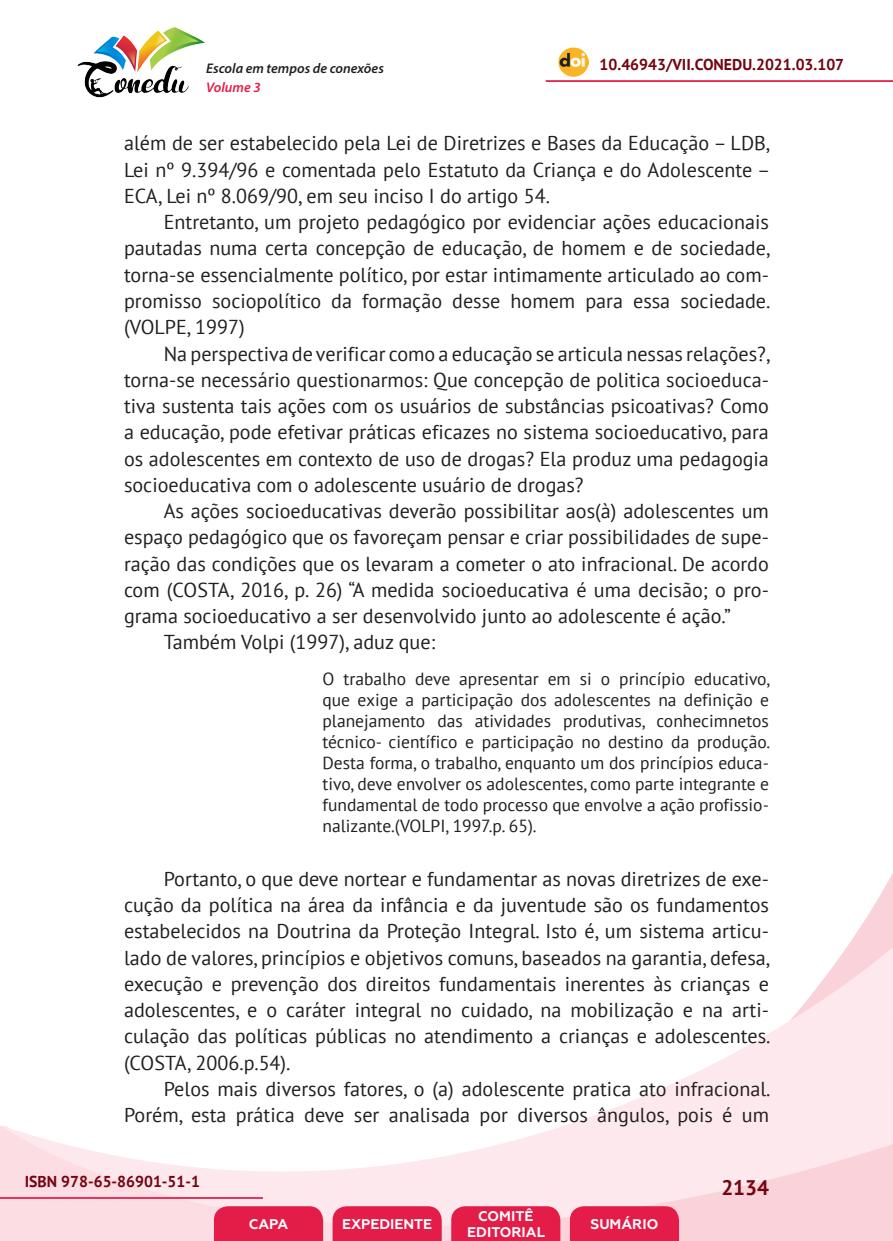
<style>
.page{position:relative;width:893px;height:1241px;background:#fff}
.page>*{position:absolute;margin:0;border:0;box-sizing:border-box;transform-origin:0 0}
.t1{font:700 21px "PT Sans";color:#740410}
._8_CORPO{font:20.12px/26.2px "PT Sans";color:#231f20;text-align:justify}
._12_CITACAO{font:17.5px/21px "PT Sans";color:#231f20;text-align:justify}
.t2{font:700 15.75px "PT Sans";color:#740410}
.t3{font:700 14px/16.8px "Geometria";color:#fff;text-align:center}
.t4{font:italic 600 14px "Myriad Pro";color:#231f20}
.t5{font:italic 600 14px "Myriad Pro";color:#e41c48}
</style>
<div class="page">
<svg style="left:848px;top:873px;width:45px;height:73px"></svg>
<svg style="left:0;top:946px;width:893px;height:294px"></svg>
<hr style="left:0;top:1196px;width:263px;height:2px;background:#e41c48">
<hr style="left:546px;top:80px;width:347px;height:2px;background:#e41c48">
<img style="left:559px;top:47px;width:30px;height:30px">
<img style="left:77px;top:27px;width:128px;height:71px">
<svg style="left:214px;top:1205px;width:109px;height:35px;background:#e52751"></svg>
<svg style="left:333px;top:1205px;width:109px;height:35px;background:#e52751"></svg>
<svg style="left:451px;top:1205px;width:109px;height:35px;background:#e52751"></svg>
<svg style="left:570px;top:1205px;width:109px;height:35px;background:#e52650"></svg>
<p class="t4" style="left:206px;top:59px;width:179px">Escola em tempos de conexões</p>
<p class="t2" style="left:600px;top:54px;width:246px">10.46943/VII.CONEDU.2021.03.107</p>
<p class="t5" style="left:206px;top:78px;width:56px">Volume 3</p>
<p class="_8_CORPO" style="left:124px;top:130px;width:648px">além de ser estabelecido pela Lei de Diretrizes e Bases da Educação – LDB, Lei nº 9.394/96 e comentada pelo Estatuto da Criança e do Adolescente – ECA, Lei nº 8.069/90, em seu inciso I do artigo 54.</p>
<p class="_8_CORPO" style="left:124px;top:208px;width:648px;text-indent:40px">Entretanto, um projeto pedagógico por evidenciar ações educacionais pautadas numa certa concepção de educação, de homem e de sociedade, torna-se essencialmente político, por estar intimamente articulado ao com&shy;promisso sociopolítico da formação desse homem para essa sociedade. (VOLPE, 1997)</p>
<p class="_8_CORPO" style="left:124px;top:340px;width:648px;text-indent:40px">Na perspectiva de verificar como a educação se articula nessas relações?, torna-se necessário questionarmos: Que concepção de politica socioeduca&shy;tiva sustenta tais ações com os usuários de substâncias psicoativas? Como a educação, pode efetivar práticas eficazes no sistema socioeducativo, para os adolescentes em contexto de uso de drogas? Ela produz uma pedagogia socioeducativa com o adolescente usuário de drogas?</p>
<p class="_8_CORPO" style="left:124px;top:497px;width:646px;text-indent:40px">As ações socioeducativas deverão possibilitar aos(à) adolescentes um espaço pedagógico que os favoreçam pensar e criar possibilidades de supe&shy;ração das condições que os levaram a cometer o ato infracional. De acordo com (COSTA, 2016, p. 26) “A medida socioeducativa é uma decisão; o pro&shy;grama socioeducativo a ser desenvolvido junto ao adolescente é ação.”</p>
<p class="_8_CORPO" style="left:164px;top:628px;width:273px">Também Volpi (1997), aduz que:</p>
<p class="_12_CITACAO" style="left:322px;top:668px;width:449px">O trabalho deve apresentar em si o princípio educativo, que exige a participação dos adolescentes na definição e planejamento das atividades produtivas, conhecimnetos técnico- científico e participação no destino da produção.<br>Desta forma, o trabalho, enquanto um dos princípios educa&shy;tivo, deve envolver os adolescentes, como parte integrante e fundamental de todo processo que envolve a ação profissio&shy;nalizante.(VOLPI, 1997.p. 65).</p>
<p class="_8_CORPO" style="left:124px;top:865px;width:648px;text-indent:40px">Portanto, o que deve nortear e fundamentar as novas diretrizes de exe&shy;cução da política na área da infância e da juventude são os fundamentos estabelecidos na Doutrina da Proteção Integral. Isto é, um sistema articu&shy;lado de valores, princípios e objetivos comuns, baseados na garantia, defesa, execução e prevenção dos direitos fundamentais inerentes às crianças e adolescentes, e o caráter integral no cuidado, na mobilização e na arti&shy;culação das políticas públicas no atendimento a crianças e adolescentes. (COSTA, 2006.p.54).</p>
<p class="_8_CORPO" style="left:124px;top:1075px;width:648px;text-align:right">Pelos mais diversos fatores, o (a) adolescente pratica ato infracional.<br>Porém, esta prática deve ser analisada por diversos ângulos, pois é um</p>
<p class="t2" style="left:25px;top:1170px;width:177px">ISBN 978-65-86901-51-1</p>
<p class="t3" style="left:249px;top:1215px;width:41px">CAPA</p>
<p class="t3" style="left:342px;top:1215px;width:92px">EXPEDIENTE</p>
<p class="t3" style="left:467px;top:1207px;width:79px">COMITÊ<br>EDITORIAL</p>
<p class="t3" style="left:590px;top:1215px;width:69px">SUMÁRIO</p>
<p class="t1" style="left:721px;top:1173px;width:49px">2134</p>
</div>
